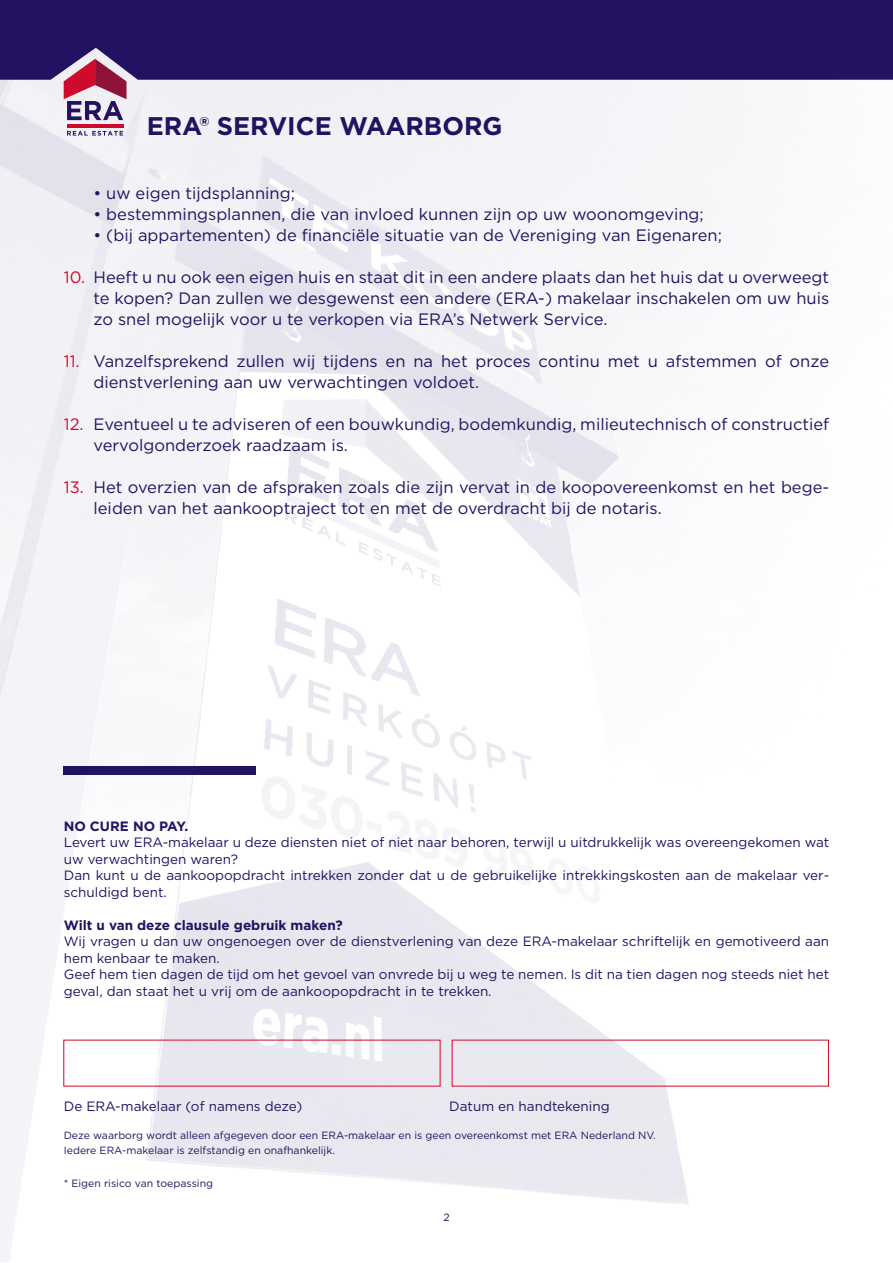
<style>
.page{position:relative;width:893px;height:1263px;background:#fff}
.page>*{position:absolute;margin:0;border:0;box-sizing:border-box;transform-origin:0 0}
.t1{font:700 25.5px "Gotham";color:#231161}
.t2{font:16.5px/21px "Gotham";color:#231161}
.t3{font:13.5px/16.5px "Gotham";color:#231161}
.t4{font:700 13.5px "Gotham";color:#231161}
.t5{font:10.5px/14.1px "Gotham";color:#231161}
.s1{color:#cf0a2c}
</style>
<div class="page">
<img style="left:0;top:80px;width:829px;height:1182px">
<div style="left:0;top:0;width:893px;height:80px;background:#231161"></div>
<svg style="left:67px;top:131px;width:56px;height:5px"></svg>
<hr style="left:67px;top:124px;width:56px;height:3px;background:#cf0a2c">
<svg style="left:64px;top:59px;width:62px;height:61px"></svg>
<div style="left:64px;top:766px;width:192px;height:9px;background:#231161"></div>
<h1 class="t1" style="left:147px;top:109px;width:357px">ERA® SERVICE WAARBORG</h1>
<p class="t2" style="left:94px;top:182px;width:203px">• uw eigen tijdsplanning;</p>
<p class="t2" style="left:94px;top:203px;width:612px">• bestemmingsplannen, die van invloed kunnen zijn op uw woonomgeving;</p>
<p class="t2" style="left:94px;top:224px;width:630px">• (bij appartementen) de financiële situatie van de Vereniging van Eigenaren;</p>
<p class="t2" style="left:94px;top:266px;width:737px;text-align:justify;text-indent:-30px"><span class="s1">10.</span> Heeft u nu ook een eigen huis en staat dit in een andere plaats dan het huis dat u overweegt te kopen? Dan zullen we desgewenst een andere (ERA-) makelaar inschakelen om uw huis zo snel mogelijk voor u te verkopen via ERA’s Netwerk Service.</p>
<p class="t2" style="left:94px;top:350px;width:737px;text-indent:-30px"><span class="s1">11.</span> Vanzelfsprekend zullen wij tijdens en na het proces continu met u afstemmen of onze dienstverlening aan uw verwachtingen voldoet.</p>
<p class="t2" style="left:94px;top:413px;width:737px;text-indent:-30px"><span class="s1">12.</span> Eventueel u te adviseren of een bouwkundig, bodemkundig, milieutechnisch of constructief vervolgonderzoek raadzaam is.</p>
<p class="t2" style="left:94px;top:476px;width:737px;text-indent:-30px"><span class="s1">13.</span> Het overzien van de afspraken zoals die zijn vervat in de koopovereenkomst en het bege&shy;leiden van het aankooptraject tot en met de overdracht bij de notaris.</p>
<p class="t4" style="left:64px;top:817px;width:126px">NO CURE NO PAY.</p>
<p class="t3" style="left:64px;top:834px;width:767px">Levert uw ERA-makelaar u deze diensten niet of niet naar behoren, terwijl u uitdrukkelijk was overeengekomen wat uw verwachtingen waren?<br>Dan kunt u de aankoopopdracht intrekken zonder dat u de gebruikelijke intrekkingskosten aan de makelaar ver&shy;schuldigd bent.</p>
<p class="t4" style="left:64px;top:916px;width:280px">Wilt u van deze clausule gebruik maken?</p>
<p class="t3" style="left:64px;top:933px;width:767px">Wij vragen u dan uw ongenoegen over de dienstverlening van deze ERA-makelaar schriftelijk en gemotiveerd aan hem kenbaar te maken.<br>Geef hem tien dagen de tijd om het gevoel van onvrede bij u weg te nemen. Is dit na tien dagen nog steeds niet het geval, dan staat het u vrij om de aankoopopdracht in te trekken.</p>
<p class="t3" style="left:64px;top:1098px;width:240px">De ERA-makelaar (of namens deze)</p>
<p class="t3" style="left:449px;top:1098px;width:162px">Datum en handtekening</p>
<p class="t5" style="left:64px;top:1128px;width:593px">Deze waarborg wordt alleen afgegeven door een ERA-makelaar en is geen overeenkomst met ERA Nederland NV.<br>Iedere ERA-makelaar is zelfstandig en onafhankelijk.</p>
<p class="t5" style="left:64px;top:1175px;width:151px">* Eigen risico van toepassing</p>
<p class="t5" style="left:443px;top:1210px;width:8px">2</p>
</div>
